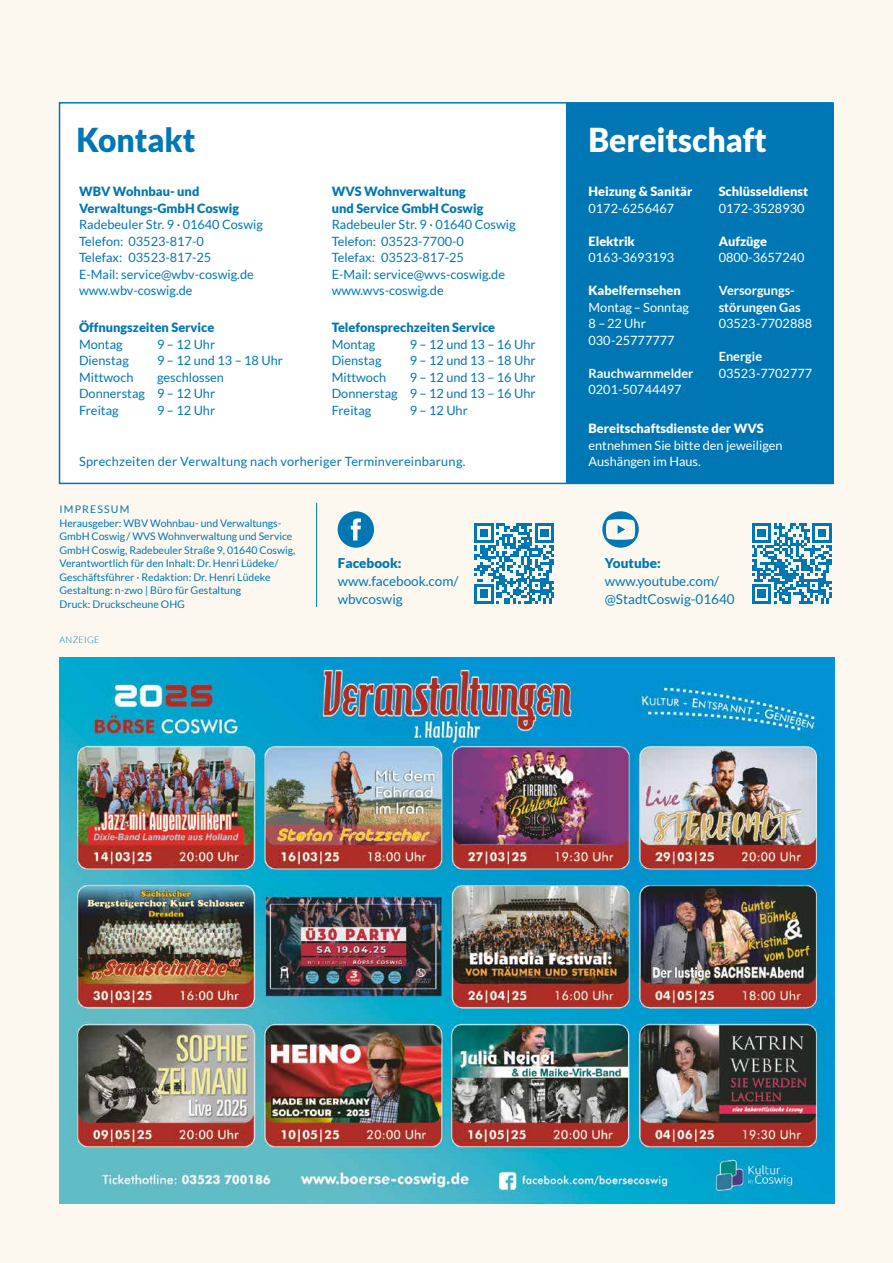
<style>
.page{position:relative;width:893px;height:1263px;background:#fcf8ef}
.page>*{position:absolute;margin:0;border:0;box-sizing:border-box;transform-origin:0 0}
.t1{font:900 33px "Lato";color:#fff;scale:.96 1}
.t2{font:900 33px "Lato";color:#0077b5;scale:.96 1}
.t3{font:13.5px/18px "Lato";color:#0077b5}
.t4{font:900 13.5px "Lato";color:#0077b5}
.t5{font:12.75px/16.5px "Lato";color:#0077b5}
.t6{font:12.75px/16.5px "Lato";color:#fff}
.t7{font:900 12.75px/16.5px "Lato";color:#0077b5}
.t8{font:900 12.75px "Lato";color:#fff}
.t9{font:12.75px "Lato";letter-spacing:.02em;color:#0077b5}
.t10{font:700 12.75px/16.5px "Lato";color:#fff}
.t11{font:10.5px/13.5px "Lato";color:#0077b5}
.t12{font:300 9px "Lato";letter-spacing:.03em;color:#0077b5}
</style>
<div class="page">
<svg style="left:752px;top:523px;width:80px;height:80px"></svg>
<svg style="left:474px;top:523px;width:80px;height:80px"></svg>
<svg style="left:338px;top:511px;width:36px;height:37px"></svg>
<svg style="left:602px;top:511px;width:37px;height:37px"></svg>
<hr style="left:316px;top:503px;width:1px;height:104px;background:#0077b5">
<div style="left:59px;top:102px;width:774px;height:382px;background:#fff;border:2px solid #0077b5"></div>
<div style="left:566px;top:103px;width:267px;height:380px;background:#0077b5"></div>
<img style="left:60px;top:657px;width:774px;height:546px">
<h1 class="t2" style="left:77px;top:120px;width:125px">Kontakt</h1>
<p class="t7" style="left:79px;top:183px;width:162px">WBV Wohnbau- und<br>Verwaltungs-GmbH Coswig</p>
<p class="t5" style="left:79px;top:216px;width:186px">Radebeuler Str. 9 · 01640 Coswig<br>Telefon: 03523-817-0<br>Telefax: 03523-817-25<br>E-Mail: service@wbv-coswig.de www.wbv-coswig.de</p>
<p class="t7" style="left:79px;top:319px;width:137px">Öffnungszeiten Service</p>
<p class="t5" style="left:79px;top:336px;width:45px">Montag</p>
<p class="t5" style="left:157px;top:336px;width:60px">9 – 12 Uhr</p>
<p class="t5" style="left:79px;top:352px;width:51px">Dienstag</p>
<p class="t5" style="left:157px;top:352px;width:128px">9 – 12 und 13 – 18 Uhr</p>
<p class="t5" style="left:79px;top:369px;width:56px">Mittwoch</p>
<p class="t5" style="left:79px;top:369px;width:146px;text-indent:78px">geschlossen<br>Donnerstag 9 – 12 Uhr<br>Freitag</p>
<p class="t5" style="left:157px;top:402px;width:60px">9 – 12 Uhr</p>
<p class="t7" style="left:332px;top:183px;width:153px">WVS Wohnverwaltung und Service GmbH Coswig</p>
<p class="t5" style="left:332px;top:216px;width:186px">Radebeuler Str. 9 · 01640 Coswig<br>Telefon: 03523-7700-0<br>Telefax: 03523-817-25<br>E-Mail: service@wvs-coswig.de www.wvs-coswig.de</p>
<p class="t7" style="left:332px;top:319px;width:165px">Telefonsprechzeiten Service</p>
<p class="t5" style="left:332px;top:336px;width:45px">Montag</p>
<p class="t5" style="left:410px;top:336px;width:128px">9 – 12 und 13 – 16 Uhr</p>
<p class="t5" style="left:332px;top:352px;width:51px">Dienstag</p>
<p class="t5" style="left:410px;top:352px;width:128px">9 – 12 und 13 – 18 Uhr</p>
<p class="t5" style="left:332px;top:369px;width:56px">Mittwoch</p>
<p class="t5" style="left:332px;top:369px;width:206px;text-align:justify;text-indent:78px">9 – 12 und 13 – 16 Uhr Donnerstag 9 – 12 und 13 – 16 Uhr Freitag</p>
<p class="t5" style="left:410px;top:402px;width:60px">9 – 12 Uhr</p>
<p class="t9" style="left:79px;top:454px;width:388px">Sprechzeiten der Verwaltung nach vorheriger Terminvereinbarung.</p>
<p class="t11" style="left:60px;top:503px;width:237px">IMPRESSUM<br>Herausgeber: WBV Wohnbau- und Verwaltungs-GmbH Coswig/ WVS Wohnverwaltung und Service GmbH Coswig, Radebeuler Straße 9, 01640 Coswig, Verantwortlich für den Inhalt: Dr. Henri Lüdeke/ Geschäftsführer · Redaktion: Dr. Henri Lüdeke Gestaltung: n-zwo | Büro für Gestaltung<br>Druck: Druckscheune OHG</p>
<p class="t12" style="left:60px;top:635px;width:41px">ANZEIGE</p>
<p class="t4" style="left:338px;top:555px;width:65px">Facebook:</p>
<p class="t3" style="left:338px;top:572px;width:122px">www.facebook.com/ wbvcoswig</p>
<h1 class="t1" style="left:588px;top:120px;width:187px">Bereitschaft</h1>
<p class="t8" style="left:588px;top:184px;width:105px">Heizung &amp; Sanitär</p>
<p class="t6" style="left:588px;top:200px;width:87px">0172-6256467</p>
<p class="t8" style="left:588px;top:234px;width:48px">Elektrik</p>
<p class="t6" style="left:588px;top:249px;width:87px">0163-3693193</p>
<p class="t8" style="left:588px;top:283px;width:94px">Kabelfernsehen</p>
<p class="t6" style="left:588px;top:299px;width:102px">Montag– Sonntag<br>8 –22 Uhr<br>030-25777777</p>
<p class="t10" style="left:588px;top:365px;width:106px">Rauchwarnmelder</p>
<p class="t6" style="left:588px;top:381px;width:95px">0201-50744497</p>
<p class="t8" style="left:719px;top:184px;width:91px">Schlüsseldienst</p>
<p class="t6" style="left:719px;top:200px;width:87px">0172-3528930</p>
<p class="t8" style="left:719px;top:234px;width:50px">Aufzüge</p>
<p class="t6" style="left:719px;top:249px;width:87px">0800-3657240</p>
<p class="t10" style="left:719px;top:282px;width:84px">Versorgungs&shy;störungen Gas</p>
<p class="t6" style="left:719px;top:315px;width:95px">03523-7702888</p>
<p class="t10" style="left:719px;top:348px;width:45px">Energie</p>
<p class="t6" style="left:719px;top:365px;width:95px">03523-7702777</p>
<p class="t8" style="left:588px;top:421px;width:177px">Bereitschaftsdienste der WVS</p>
<p class="t6" style="left:588px;top:437px;width:196px">entnehmen Sie bitte den jeweiligen<br>Aushängen im Haus.</p>
<p class="t4" style="left:605px;top:555px;width:57px">Youtube:</p>
<p class="t3" style="left:605px;top:572px;width:131px">www.youtube.com/ @StadtCoswig-01640</p>
</div>
